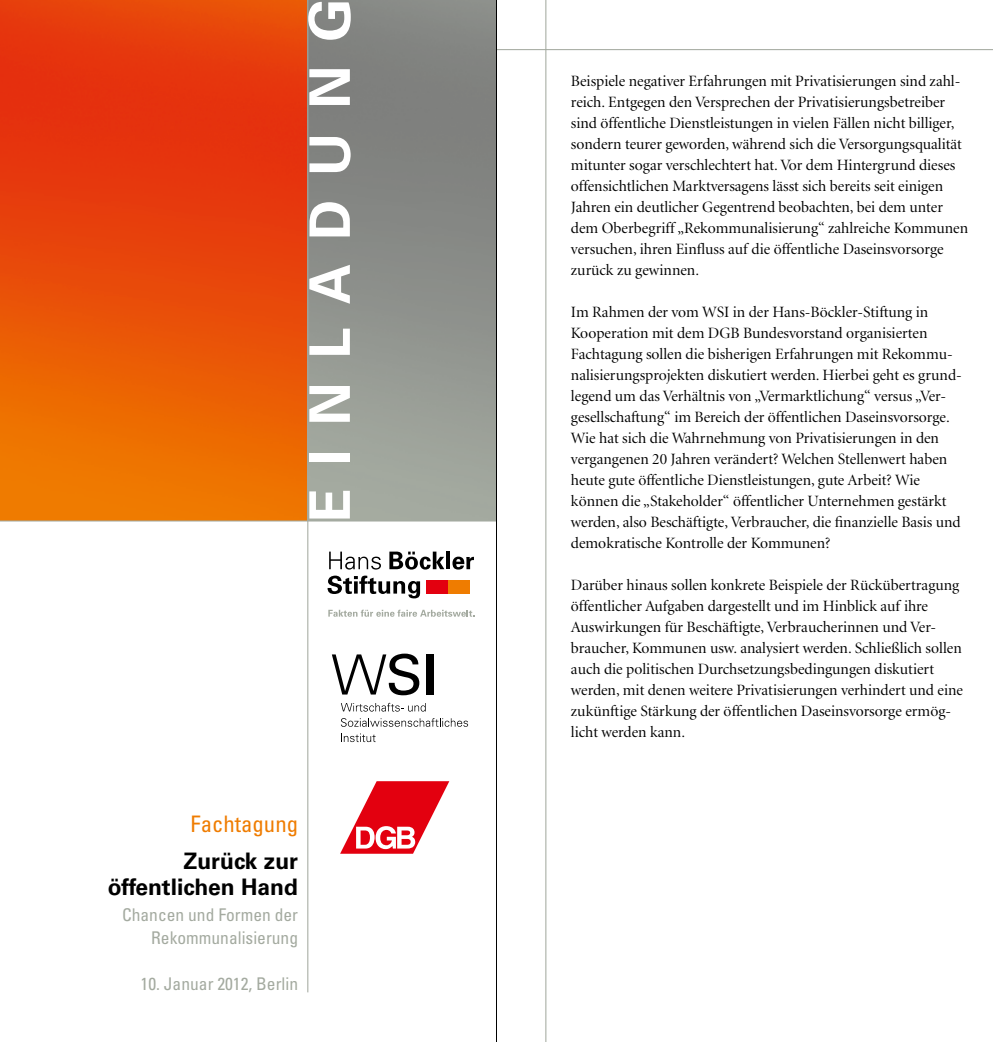
<style>
.page{position:relative;width:993px;height:1042px;background:#fff}
.page>*{position:absolute;margin:0;border:0;box-sizing:border-box;transform-origin:0 0}
.t1{font:700 56px "Univers LT";letter-spacing:.42em;color:#fff}
.t2{font:700 22.75px/26.2px "Univers LT";color:#000;text-align:right}
.t3{font:condensed 22.75px "Univers LT";color:#ef7c00}
.t4{font:condensed 17.5px/22.8px "Univers LT";color:#a4aaa0;text-align:right}
.t5{font:15.75px/21px "Minion LT Display";color:#000}
</style>
<div class="page">
<img style="left:0;top:0;width:307px;height:520px">
<div style="left:308px;top:0;width:188px;height:521px;background:linear-gradient(to bottom,#797979,#a2a79e)"></div>
<svg style="left:328px;top:610px;width:146px;height:7px"></svg>
<svg style="left:329px;top:551px;width:52px;height:18px"></svg>
<svg style="left:389px;top:551px;width:55px;height:18px"></svg>
<hr style="left:446px;top:551px;width:4px;height:18px;background:#000">
<svg style="left:452px;top:556px;width:22px;height:13px"></svg>
<svg style="left:327px;top:575px;width:93px;height:23px"></svg>
<div style="left:447px;top:580px;width:22px;height:13px;background:#ef7c00"></div>
<div style="left:426px;top:580px;width:21px;height:13px;background:#e3000f"></div>
<svg style="left:340px;top:781px;width:109px;height:73px"></svg>
<svg style="left:341px;top:733px;width:34px;height:9px"></svg>
<svg style="left:341px;top:718px;width:127px;height:9px"></svg>
<svg style="left:341px;top:703px;width:84px;height:8px"></svg>
<div style="left:426px;top:654px;width:7px;height:40px;background:#000"></div>
<svg style="left:331px;top:653px;width:88px;height:42px"></svg>
<hr style="left:496px;top:49px;width:496px;height:1px;background:#a4aaa0">
<hr style="left:545px;top:0;width:1px;height:1042px;background:#a4aaa0">
<hr style="left:307px;top:0;width:1px;height:992px;background:#a4aaa0">
<hr style="left:0;top:520px;width:496px;height:1px;background:#a4aaa0">
<hr style="left:496px;top:0;width:1px;height:1042px;background:#000">
<h1 class="t1" style="left:297px;top:523px;width:526px;rotate:-90deg">EINLADUNG</h1>
<h2 class="t3" style="left:190px;top:809px;width:109px">Fachtagung</h2>
<h2 class="t2" style="left:108px;top:848px;width:192px">Zurück zur öffentlichen Hand</h2>
<p class="t4" style="left:122px;top:903px;width:177px">Chancen und Formen der<br>Rekommunalisierung</p>
<p class="t4" style="left:140px;top:972px;width:159px">10. Januar 2012, Berlin</p>
<p class="t5" style="left:570px;top:71px;width:398px">Beispiele negativer Erfahrungen mit Privatisierungen sind zahl&shy;reich. Entgegen den Versprechen der Privatisierungsbetreiber sind öffentliche Dienstleistungen in vielen Fällen nicht billiger, sondern teurer geworden, während sich die Versorgungsqualität mitunter sogar verschlechtert hat. Vor dem Hintergrund dieses offensichtlichen Marktversagens lässt sich bereits seit einigen Jahren ein deutlicher Gegentrend beobachten, bei dem unter dem Oberbegriff „Rekommunalisierung“ zahlreiche Kommunen versuchen, ihren Einfluss auf die öffentliche Daseinsvorsorge zurück zu gewinnen.</p>
<p class="t5" style="left:570px;top:302px;width:391px">Im Rahmen der vom WSI in der Hans-Böckler-Stiftung in Kooperation mit dem DGB Bundesvorstand organisierten Fachtagung sollen die bisherigen Erfahrungen mit Rekommu&shy;nalisierungsprojekten diskutiert werden. Hierbei geht es grund&shy;legend um das Verhältnis von „Vermarktlichung“ versus „Ver&shy;gesellschaftung“ im Bereich der öffentlichen Daseinsvorsorge.<br>Wie hat sich die Wahrnehmung von Privatisierungen in den vergangenen 20 Jahren verändert? Welchen Stellenwert haben heute gute öffentliche Dienstleistungen, gute Arbeit? Wie können die „Stakeholder“ öffentlicher Unternehmen gestärkt werden, also Beschäftigte, Verbraucher, die finanzielle Basis und demokratische Kontrolle der Kommunen?</p>
<p class="t5" style="left:570px;top:575px;width:393px">Darüber hinaus sollen konkrete Beispiele der Rückübertragung öffentlicher Aufgaben dargestellt und im Hinblick auf ihre Auswirkungen für Beschäftigte, Verbraucherinnen und Ver&shy;braucher, Kommunen usw. analysiert werden. Schließlich sollen auch die politischen Durchsetzungsbedingungen diskutiert werden, mit denen weitere Privatisierungen verhindert und eine zukünftige Stärkung der öffentlichen Daseinsvorsorge ermög&shy;licht werden kann.</p>
</div>
